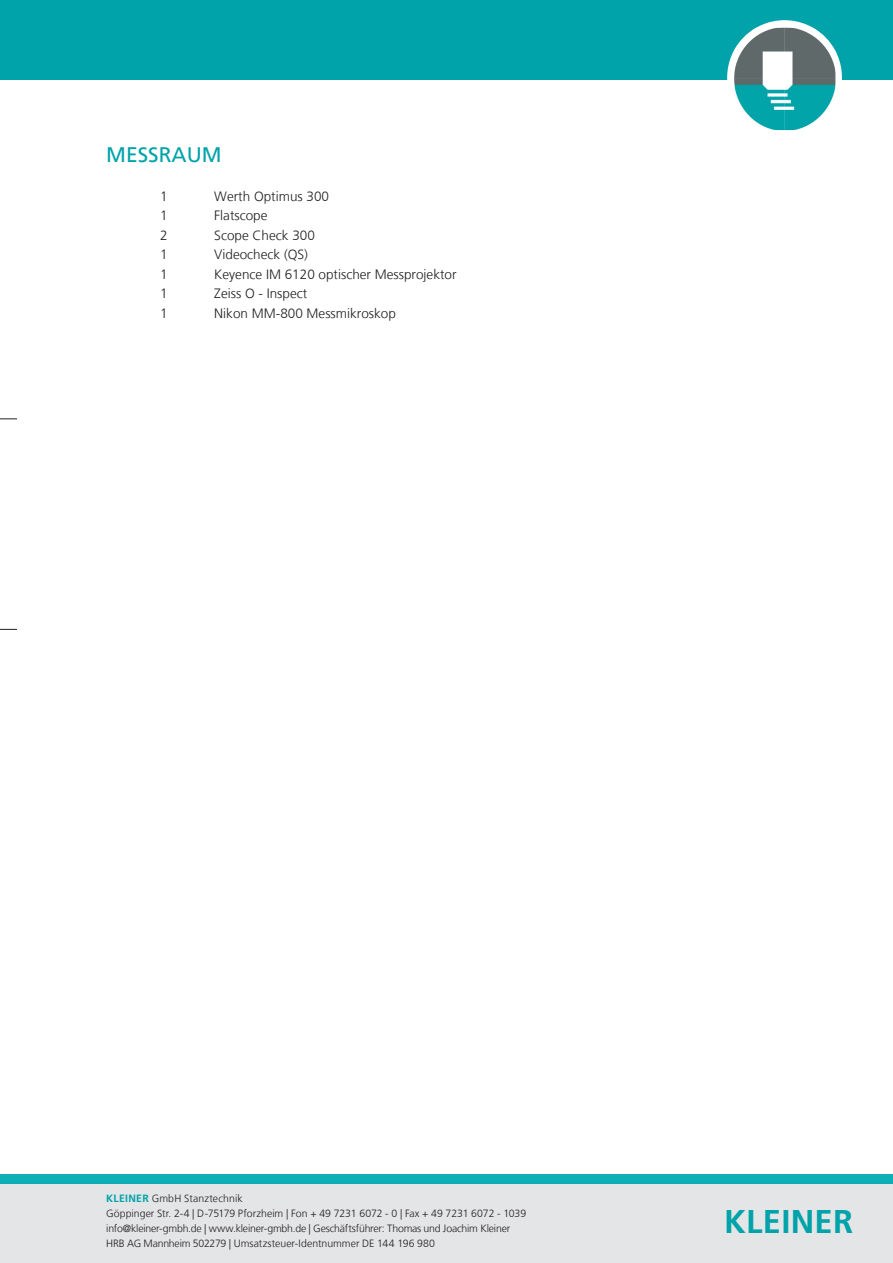
<style>
.page{position:relative;width:893px;height:1263px;background:#fff}
.page>*{position:absolute;margin:0;border:0;box-sizing:border-box;transform-origin:0 0}
.t1{font:700 32.7px "Frutiger LT";letter-spacing:.01em;color:#00a3a9}
.t2{font:21px "Frutiger LT";color:#00a3a9}
.t3{font:300 13.5px "Frutiger LT";color:#231f20}
.t4{font:300 10.5px/15px "Frutiger LT";letter-spacing:-.01em;color:#231f20}
.s1{font-weight:700;color:#00a3a9}
</style>
<div class="page">
<div style="left:0;top:1182px;width:893px;height:81px;background:#e4e5e7"></div>
<div style="left:0;top:1175px;width:893px;height:7px;background:#0db0b7"></div>
<hr style="left:0;top:1182px;width:893px;height:1px;background:#0dadb4">
<div style="left:0;top:0;width:893px;height:80px;background:#00a3a9"></div>
<div style="left:727px;top:20px;width:115px;height:115px;background:#fff;border-radius:50%"></div>
<img style="left:734px;top:28px;width:101px;height:102px">
<svg style="left:0;top:418px;width:17px;height:1px"></svg>
<svg style="left:0;top:629px;width:17px;height:1px"></svg>
<h2 class="t2" style="left:106px;top:142px;width:117px">MESSRAUM</h2>
<p class="t3" style="left:160px;top:188px;width:9px">1</p>
<p class="t3" style="left:214px;top:188px;width:116px">Werth Optimus 300</p>
<p class="t3" style="left:160px;top:208px;width:9px">1</p>
<p class="t3" style="left:214px;top:208px;width:55px">Flatscope</p>
<p class="t3" style="left:160px;top:227px;width:9px">2</p>
<p class="t3" style="left:214px;top:227px;width:102px">Scope Check 300</p>
<p class="t3" style="left:160px;top:247px;width:9px">1</p>
<p class="t3" style="left:214px;top:247px;width:95px">Videocheck (QS)</p>
<p class="t3" style="left:160px;top:266px;width:9px">1</p>
<p class="t3" style="left:214px;top:266px;width:244px">Keyence IM 6120 optischer Messprojektor</p>
<p class="t3" style="left:160px;top:286px;width:9px">1</p>
<p class="t3" style="left:214px;top:286px;width:95px">Zeiss O - Inspect</p>
<p class="t3" style="left:160px;top:305px;width:9px">1</p>
<p class="t3" style="left:214px;top:305px;width:183px">Nikon MM-800 Messmikroskop</p>
<p class="t4" style="left:106px;top:1191px;width:421px"><span class="s1">KLEINER</span> GmbH Stanztechnik<br>Göppinger Str. 2-4 | D-75179 Pforzheim | Fon + 49 7231 6072 - 0 | Fax + 49 7231 6072 - 1039 info@kleiner-gmbh.de | www.kleiner-gmbh.de | Geschäftsführer: Thomas und Joachim Kleiner HRB AG Mannheim 502279 | Umsatzsteuer-Identnummer DE 144 196 980</p>
<h1 class="t1" style="left:724px;top:1202px;width:130px">KLEINER</h1>
</div>
